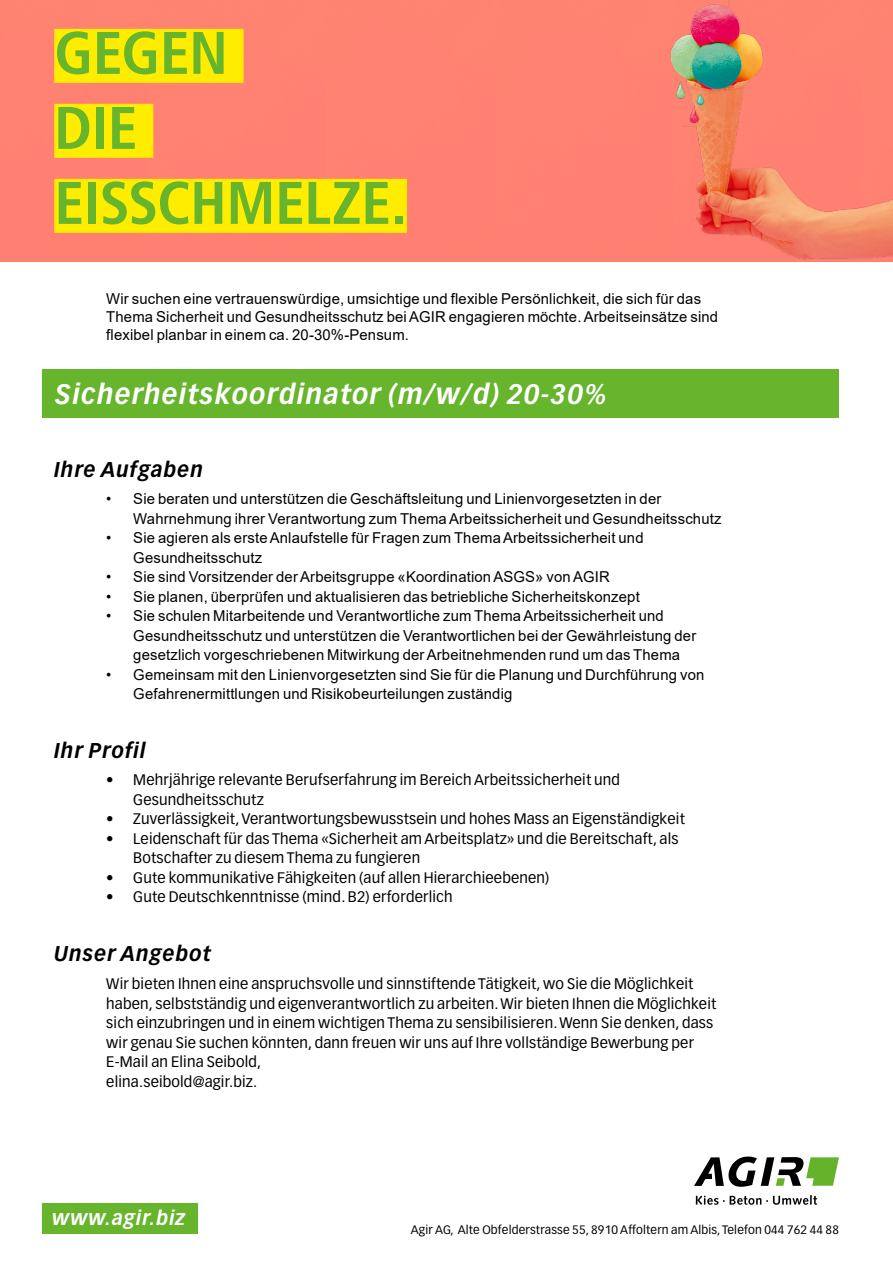
<style>
.page{position:relative;width:893px;height:1263px;background:#fff}
.page>*{position:absolute;margin:0;border:0;box-sizing:border-box;transform-origin:0 0}
.t1{font:700 condensed 60px/75px "Frutiger LT Std";letter-spacing:-.01em;color:#67b42d}
.t2{font:italic 700 27.6px "Vectora LT Std";letter-spacing:.05em;color:#fff;scale:.96 1}
.t3{font:italic 700 21px "Vectora LT Std";letter-spacing:.05em;color:#000;scale:.96 1}
.t4{font:italic 700 19.8px "Vectora LT Std";letter-spacing:.05em;color:#fff;scale:.96 1}
.t5{font:15px/19.5px "Arial";letter-spacing:.01em;color:#000}
.t6{font:15px/19.5px "Vectora LT Std";letter-spacing:.01em;color:#000}
.t7{font:12px "Vectora LT Std";letter-spacing:.015em;color:#000}
</style>
<div class="page">
<svg style="left:696px;top:1195px;width:121px;height:10px"></svg>
<svg style="left:694px;top:1156px;width:145px;height:31px"></svg>
<div style="left:43px;top:1203px;width:155px;height:31px;background:#67b42d"></div>
<div style="left:43px;top:369px;width:796px;height:49px;background:#67b42d"></div>
<div style="left:0;top:0;width:547px;height:261px;background:#ff8172"></div>
<img style="left:547px;top:0;width:346px;height:262px">
<div style="left:54px;top:29px;width:190px;height:54px;background:#ffed00"></div>
<div style="left:54px;top:104px;width:99px;height:54px;background:#ffed00"></div>
<div style="left:54px;top:179px;width:353px;height:54px;background:#ffed00"></div>
<h1 class="t1" style="left:54px;top:16px;width:354px">GEGEN<br>DIE<br>EISSCHMELZE.</h1>
<p class="t5" style="left:106px;top:290px;width:613px;line-height:18px">Wir suchen eine vertrauenswürdige, umsichtige und flexible Persönlichkeit, die sich für das<br>Thema Sicherheit und Gesundheitsschutz bei AGIR engagieren möchte. Arbeitseinsätze sind flexibel planbar in einem ca. 20-30%-Pensum.</p>
<h2 class="t2" style="left:55px;top:378px;width:576px">Sicherheitskoordinator (m/w/d) 20-30%</h2>
<h3 class="t3" style="left:54px;top:457px;width:157px">Ihre Aufgaben</h3>
<p class="t5" style="left:133px;top:489px;width:590px;text-indent:-27px">• Sie beraten und unterstützen die Geschäftsleitung und Linienvorgesetzten in der<br>Wahrnehmung ihrer Verantwortung zum Thema Arbeitssicherheit und Gesundheitsschutz</p>
<p class="t5" style="left:133px;top:528px;width:512px;text-indent:-27px">• Sie agieren als erste Anlaufstelle für Fragen zum Thema Arbeitssicherheit und<br>Gesundheitsschutz</p>
<p class="t5" style="left:106px;top:567px;width:505px">• Sie sind Vorsitzender der Arbeitsgruppe «Koordination ASGS» von AGIR</p>
<p class="t5" style="left:106px;top:587px;width:535px">• Sie planen, überprüfen und aktualisieren das betriebliche Sicherheitskonzept</p>
<p class="t5" style="left:133px;top:606px;width:564px;text-indent:-27px">• Sie schulen Mitarbeitende und Verantwortliche zum Thema Arbeitssicherheit und<br>Gesundheitsschutz und unterstützen die Verantwortlichen bei der Gewährleistung der gesetzlich vorgeschriebenen Mitwirkung der Arbeitnehmenden rund um das Thema</p>
<p class="t5" style="left:133px;top:665px;width:573px;text-indent:-27px">• Gemeinsam mit den Linienvorgesetzten sind Sie für die Planung und Durchführung von<br>Gefahrenermittlungen und Risikobeurteilungen zuständig</p>
<h3 class="t3" style="left:54px;top:738px;width:97px">Ihr Profil</h3>
<p class="t6" style="left:133px;top:770px;width:488px;text-indent:-27px">• Mehrjährige relevante Berufserfahrung im Bereich Arbeitssicherheit und<br>Gesundheitsschutz</p>
<p class="t6" style="left:106px;top:809px;width:580px">• Zuverlässigkeit, Verantwortungsbewusstsein und hohes Mass an Eigenständigkeit</p>
<p class="t6" style="left:133px;top:829px;width:547px;text-indent:-27px">• Leidenschaft für das Thema «Sicherheit am Arbeitsplatz» und die Bereitschaft, als<br>Botschafter zu diesem Thema zu fungieren</p>
<p class="t6" style="left:106px;top:868px;width:445px">• Gute kommunikative Fähigkeiten (auf allen Hierarchieebenen)</p>
<p class="t6" style="left:106px;top:887px;width:348px">• Gute Deutschkenntnisse (mind. B2) erforderlich</p>
<h3 class="t3" style="left:54px;top:941px;width:165px">Unser Angebot</h3>
<p class="t6" style="left:106px;top:974px;width:611px">Wir bieten Ihnen eine anspruchsvolle und sinnstiftende Tätigkeit, wo Sie die Möglichkeit haben, selbstständig und eigenverantwortlich zu arbeiten. Wir bieten Ihnen die Möglichkeit sich einzubringen und in einem wichtigen Thema zu sensibilisieren. Wenn Sie denken, dass wir genau Sie suchen könnten, dann freuen wir uns auf Ihre vollständige Bewerbung per E-Mail an Elina Seibold,<br>elina.seibold@agir.biz.</p>
<h3 class="t4" style="left:52px;top:1206px;width:140px">www.agir.biz</h3>
<p class="t7" style="left:411px;top:1222px;width:430px">Agir AG, Alte Obfelderstrasse 55, 8910 Affoltern am Albis, Telefon 044 762 44 88</p>
</div>
